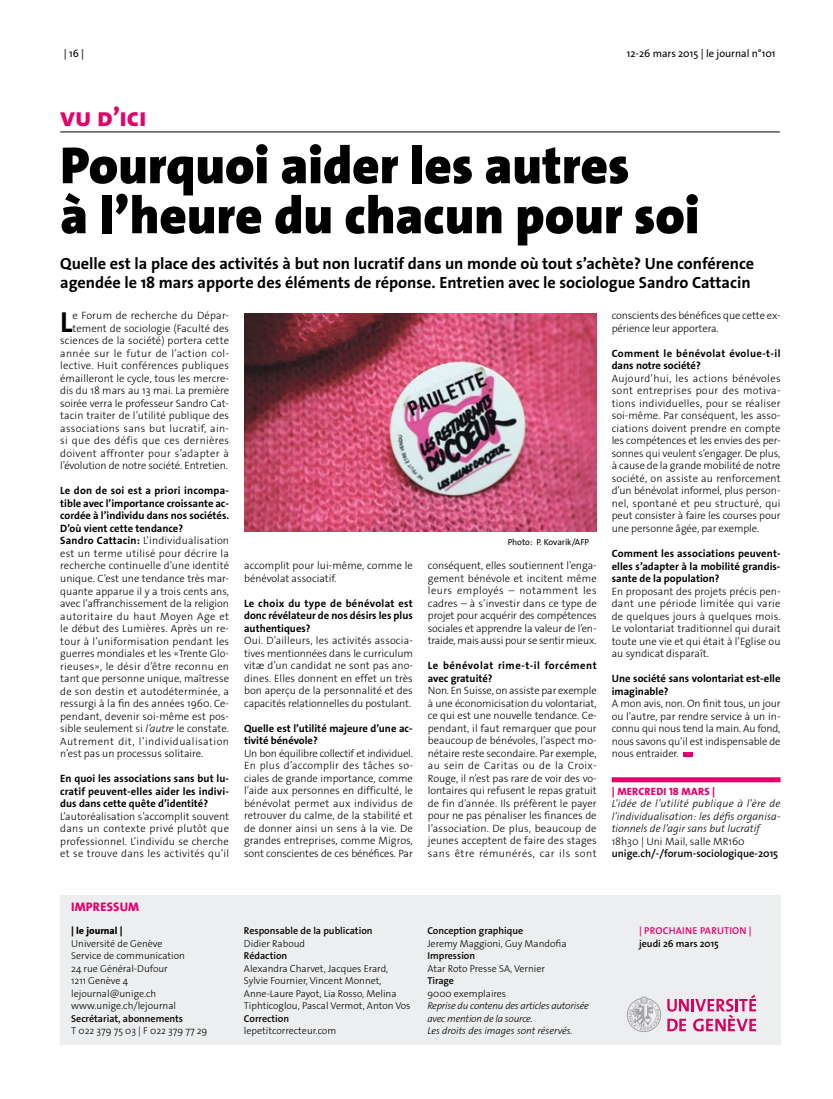
<style>
.page{position:relative;width:833px;height:1099px;background:#fff}
.page>*{position:absolute;margin:0;border:0;box-sizing:border-box;transform-origin:0 0}
.t1{font:900 52.5px/50px "The Sans Os F";color:#000}
.t2{font:700 29.12px "The Sans Os F";color:#000}
.t3{font:800 26.25px "The Sans Os F";color:#e5006b}
.t4{font:700 16.25px/18.8px "The Sans Os F";color:#000}
.t5{font:800 12.5px "The Sans Os F";letter-spacing:.02em;color:#e5006b}
.t6{font:300 10.62px/12.5px "The Sans Os F";color:#000;text-align:justify}
.t7{font:700 10.62px/12.5px "The Sans Os F";color:#000;text-align:justify}
.t8{font:italic 300 10.62px/12.5px "The Sans Os F";color:#000;text-align:justify}
.t9{font:700 10.62px/12.5px "The Sans Os F";letter-spacing:.025em;color:#000}
.t10{font:700 10.62px/12.5px "The Sans Os F";letter-spacing:.045em;color:#000}
.t11{font:600 10.62px "The Sans Os F";color:#000}
.t12{font:10.62px "The Sans Os F";color:#000}
.t13{font:800 10.62px "The Sans Os F";letter-spacing:.02em;color:#e5006b}
.t14{font:300 10px/12.5px "The Sans Os F";color:#000}
.t15{font:600 10px "The Sans Os F";color:#000}
.t16{font:italic 300 10px/12.5px "The Sans Os F";letter-spacing:-.02em;color:#000}
.t17{font:600 10px "The Sans Os F";letter-spacing:.02em;color:#e5006b}
.t18{font:800 10px "The Sans Os F";color:#000}
.t19{font:8.75px "The Sans Os F";color:#000}
.s1{font-weight:700}
.s2{font-style:italic}
</style>
<div class="page">
<hr style="left:60px;top:132px;width:720px;height:1px;background:#000">
<div style="left:611px;top:777px;width:169px;height:5px;background:#e5006b"></div>
<div style="left:683px;top:752px;width:10px;height:5px;background:#e5006b"></div>
<img style="left:245px;top:313px;width:352px;height:219px">
<div style="left:60px;top:894px;width:720px;height:150px;background:#edeeef"></div>
<div style="left:60px;top:894px;width:720px;height:150px;border:1px solid #edeeef"></div>
<svg style="left:627px;top:996px;width:34px;height:36px"></svg>
<svg style="left:667px;top:994px;width:89px;height:37px"></svg>
<p class="t12" style="left:64px;top:46px;width:22px">| 16 |</p>
<p class="t12" style="left:627px;top:46px;width:150px">12-26 mars 2015 | le journal n°101</p>
<h3 class="t3" style="left:60px;top:100px;width:88px">vu d’ici</h3>
<h1 class="t1" style="left:60px;top:141px;width:640px">Pourquoi aider les autres<br>à l’heure du chacun pour soi</h1>
<h3 class="t4" style="left:60px;top:254px;width:695px">Quelle est la place des activités à but non lucratif dans un monde où tout s’achète? Une conférence agendée le 18 mars apporte des éléments de réponse. Entretien avec le sociologue Sandro Cattacin</h3>
<h2 class="t2" style="left:60px;top:303px;width:14px">L</h2>
<p class="t6" style="left:60px;top:310px;width:170px;text-align:right">e Forum de recherche du Dépar&shy;tement de sociologie (Faculté des sciences de la société) portera cette année sur le futur de l’action col&shy;lective. Huit conférences publiques émailleront le cycle, tous les mercre&shy;dis du 18 mars au 13 mai. La première soirée verra le professeur Sandro Cat&shy;tacin traiter de l’utilité publique des associations sans but lucratif, ain&shy;si que des défis que ces dernières doivent affronter pour s’adapter à l’évolution de notre société. Entretien.</p>
<p class="t6" style="left:60px;top:484px;width:170px;text-align:left"><span class="s1">Le don de soi est a priori incompa&shy;tible avec l’importance croissante ac&shy;cordée à l’individu dans nos sociétés.<br>D’où vient cette tendance?<br>Sandro Cattacin:</span> L’individualisation est un terme utilisé pour décrire la recherche continuelle d’une identité unique. C’est une tendance très mar&shy;quante apparue il y a trois cents ans, avec l’affranchissement de la religion autoritaire du haut Moyen Age et le début des Lumières. Après un re&shy;tour à l’uniformisation pendant les guerres mondiales et les «Trente Glo&shy;rieuses», le désir d’être reconnu en tant que personne unique, maîtresse de son destin et autodéterminée, a ressurgi à la fin des années 1960. Ce&shy;pendant, devenir soi-même est pos&shy;sible seulement si <span class="s2">l’autre</span> le constate.<br>Autrement dit, l’individualisation n’est pas un processus solitaire.</p>
<p class="t7" style="left:60px;top:772px;width:170px">En quoi les associations sans but lu&shy;cratif peuvent-elles aider les indivi&shy;dus dans cette quête d’identité?</p>
<p class="t6" style="left:60px;top:809px;width:170px">L’autoréalisation s’accomplit souvent dans un contexte privé plutôt que professionnel. L’individu se cherche et se trouve dans les activités qu’il</p>
<p class="t6" style="left:611px;top:310px;width:170px">conscients des bénéfices que cette ex&shy;périence leur apportera.</p>
<p class="t9" style="left:611px;top:347px;width:170px">Comment le bénévolat évolue-t-il dans notre société?</p>
<p class="t6" style="left:611px;top:372px;width:170px">Aujourd’hui, les actions bénévoles sont entreprises pour des motiva&shy;tions individuelles, pour se réaliser soi-même. Par conséquent, les asso&shy;ciations doivent prendre en compte les compétences et les envies des per&shy;sonnes qui veulent s’engager. De plus, à cause de la grande mobilité de notre société, on assiste au renforcement d’un bénévolat informel, plus person&shy;nel, spontané et peu structuré, qui peut consister à faire les courses pour une personne âgée, par exemple.</p>
<p class="t7" style="left:611px;top:547px;width:170px">Comment les associations peuvent&shy;elles s’adapter à la mobilité grandis&shy;sante de la population?</p>
<p class="t6" style="left:611px;top:584px;width:170px">En proposant des projets précis pen&shy;dant une période limitée qui varie de quelques jours à quelques mois.<br>Le volontariat traditionnel qui durait toute une vie et qui était à l’Eglise ou au syndicat disparaît.</p>
<p class="t7" style="left:611px;top:672px;width:170px">Une société sans volontariat est-elle imaginable?</p>
<p class="t6" style="left:611px;top:697px;width:170px">A mon avis, non. On finit tous, un jour ou l’autre, par rendre service à un in&shy;connu qui nous tend la main. Au fond, nous savons qu’il est indispensable de nous entraider.</p>
<p class="t13" style="left:611px;top:784px;width:105px">| MERCREDI 18 MARS |</p>
<p class="t8" style="left:611px;top:797px;width:170px">L’idée de l’utilité publique à l’ère de l’individualisation: les défis organisa&shy;tionnels de l’agir sans but lucratif</p>
<p class="t6" style="left:611px;top:835px;width:135px">18h30 | Uni Mail, salle MR160</p>
<p class="t11" style="left:611px;top:846px;width:168px">unige.ch/-/forum-sociologique-2015</p>
<p class="t19" style="left:507px;top:536px;width:83px">Photo: P. Kovarik/AFP</p>
<p class="t6" style="left:428px;top:559px;width:170px">conséquent, elles soutiennent l’enga&shy;gement bénévole et incitent même leurs employés – notamment les cadres – à s’investir dans ce type de projet pour acquérir des compétences sociales et apprendre la valeur de l’en&shy;traide, mais aussi pour se sentir mieux.</p>
<p class="t10" style="left:428px;top:659px;width:170px">Le bénévolat rime-t-il forcément avec gratuité?</p>
<p class="t6" style="left:428px;top:684px;width:170px">Non. En Suisse, on assiste par exemple à une économicisation du volontariat, ce qui est une nouvelle tendance. Ce&shy;pendant, il faut remarquer que pour beaucoup de bénévoles, l’aspect mo&shy;nétaire reste secondaire. Par exemple, au sein de Caritas ou de la Croix-Rouge, il n’est pas rare de voir des vo&shy;lontaires qui refusent le repas gratuit de fin d’année. Ils préfèrent le payer pour ne pas pénaliser les finances de l’association. De plus, beaucoup de jeunes acceptent de faire des stages sans être rémunérés, car ils sont</p>
<p class="t6" style="left:244px;top:559px;width:170px">accomplit pour lui-même, comme le bénévolat associatif.</p>
<p class="t7" style="left:244px;top:597px;width:170px">Le choix du type de bénévolat est donc révélateur de nos désirs les plus authentiques?</p>
<p class="t6" style="left:244px;top:634px;width:170px">Oui. D’ailleurs, les activités associa&shy;tives mentionnées dans le curriculum vitæ d’un candidat ne sont pas ano&shy;dines. Elles donnent en effet un très bon aperçu de la personnalité et des capacités relationnelles du postulant.</p>
<p class="t7" style="left:244px;top:722px;width:170px">Quelle est l’utilité majeure d’une ac&shy;tivité bénévole?</p>
<p class="t6" style="left:244px;top:747px;width:170px">Un bon équilibre collectif et individuel.<br>En plus d’accomplir des tâches so&shy;ciales de grande importance, comme l’aide aux personnes en difficulté, le bénévolat permet aux individus de retrouver du calme, de la stabilité et de donner ainsi un sens à la vie. De grandes entreprises, comme Migros, sont conscientes de ces bénéfices. Par</p>
<p class="t5" style="left:71px;top:898px;width:70px">IMPRESSUM</p>
<p class="t18" style="left:71px;top:924px;width:53px">| le journal |</p>
<p class="t14" style="left:71px;top:937px;width:115px">Université de Genève<br>Service de communication<br>24 rue Général-Dufour<br>1211 Genève 4 lejournal@unige.ch www.unige.ch/lejournal</p>
<p class="t15" style="left:71px;top:1012px;width:113px">Secrétariat, abonnements</p>
<p class="t14" style="left:71px;top:1024px;width:138px">T 022 379 75 03 | F 022 379 77 29</p>
<p class="t15" style="left:244px;top:924px;width:130px">Responsable de la publication</p>
<p class="t14" style="left:244px;top:937px;width:63px">Didier Raboud</p>
<p class="t15" style="left:244px;top:949px;width:45px">Rédaction</p>
<p class="t14" style="left:244px;top:962px;width:168px">Alexandra Charvet, Jacques Erard, Sylvie Fournier, Vincent Monnet, Anne-Laure Payot, Lia Rosso, Melina Tiphticoglou, Pascal Vermot, Anton Vos</p>
<p class="t15" style="left:244px;top:1012px;width:47px">Correction</p>
<p class="t14" style="left:244px;top:1024px;width:94px">lepetitcorrecteur.com</p>
<p class="t15" style="left:427px;top:924px;width:97px">Conception graphique</p>
<p class="t14" style="left:427px;top:937px;width:141px">Jeremy Maggioni, Guy Mandofia</p>
<p class="t15" style="left:427px;top:949px;width:49px">Impression</p>
<p class="t14" style="left:427px;top:962px;width:119px">Atar Roto Presse SA, Vernier</p>
<p class="t15" style="left:427px;top:974px;width:28px">Tirage</p>
<p class="t14" style="left:427px;top:987px;width:80px">9000 exemplaires</p>
<p class="t16" style="left:427px;top:999px;width:163px">Reprise du contenu des articles autorisée avec mention de la source.<br>Les droits des images sont réservés.</p>
<p class="t17" style="left:639px;top:924px;width:114px">| PROCHAINE PARUTION |</p>
<p class="t15" style="left:639px;top:937px;width:81px">jeudi 26 mars 2015</p>
</div>
